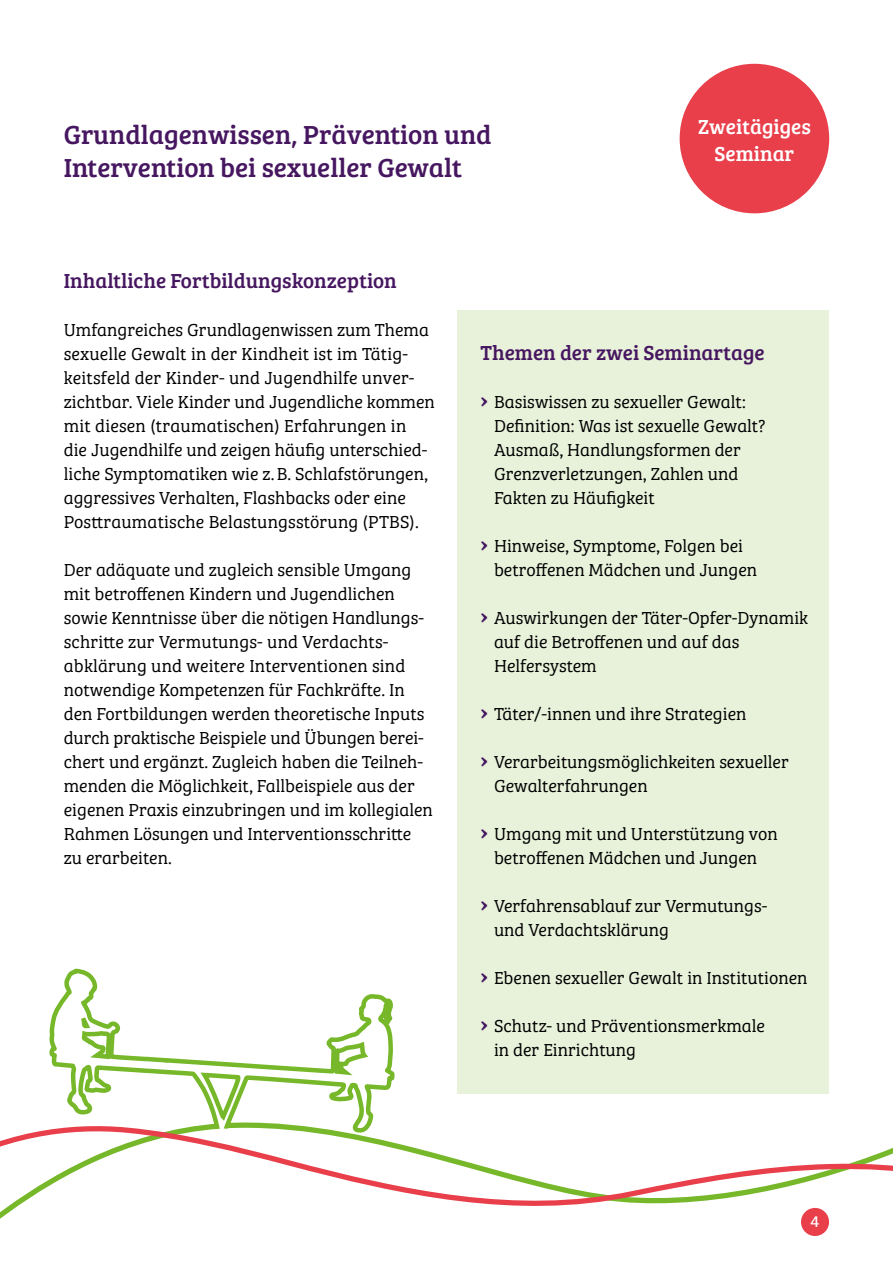
<style>
.page{position:relative;width:893px;height:1263px;background:#fff}
.page>*{position:absolute;margin:0;border:0;box-sizing:border-box;transform-origin:0 0}
.t1{font:27px/33px "Bree Serif";color:#461760}
.t2{font:21px "Bree Serif";color:#461760}
.t3{font:21px/27px "Bree Serif";color:#fff;text-align:center}
.t4{font:18px/24px "Bree Serif Lt";color:#000}
.t5{font:15px "Bitter";color:#fff}
.s1{font-family:"Bree Serif";font-size:24px;color:#461760}
</style>
<div class="page">
<div style="left:457px;top:310px;width:372px;height:784px;background:#e8f1da"></div>
<div style="left:680px;top:64px;width:149px;height:149px;background:#e83f4b;border-radius:50%"></div>
<svg style="left:0;top:1130px;width:893px;height:106px"></svg>
<svg style="left:46px;top:968px;width:353px;height:237px"></svg>
<svg style="left:199px;top:1073px;width:45px;height:57px"></svg>
<h1 class="t1" style="left:64px;top:117px;width:429px">Grundlagenwissen, Prävention und<br>Intervention bei sexueller Gewalt</h1>
<p class="t3" style="left:698px;top:112px;width:114px">Zweitägiges<br>Seminar</p>
<p class="t2" style="left:64px;top:265px;width:335px">Inhaltliche Fortbildungskonzeption</p>
<p class="t4" style="left:64px;top:317px;width:373px">Umfangreiches Grundlagenwissen zum Thema sexuelle Gewalt in der Kindheit ist im Tätig&shy;keitsfeld der Kinder- und Jugendhilfe unver&shy;zichtbar. Viele Kinder und Jugendliche kommen mit diesen (traumatischen) Erfahrungen in<br>die Jugendhilfe und zeigen häufig unterschied&shy;liche Symptomatiken wie z. B. Schlafstörungen, aggressives Verhalten, Flashbacks oder eine Posttraumatische Belastungsstörung (PTBS).</p>
<p class="t4" style="left:64px;top:557px;width:371px">Der adäquate und zugleich sensible Umgang mit betroffenen Kindern und Jugendlichen sowie Kenntnisse über die nötigen Handlungs&shy;schritte zur Vermutungs- und Verdachts&shy;abklärung und weitere Interventionen sind notwendige Kompetenzen für Fachkräfte. In den Fortbildungen werden theoretische Inputs durch praktische Beispiele und Übungen berei&shy;chert und ergänzt. Zugleich haben die Teilneh&shy;menden die Möglichkeit, Fallbeispiele aus der eigenen Praxis einzubringen und im kollegialen Rahmen Lösungen und Interventionsschritte zu erarbeiten.</p>
<p class="t2" style="left:480px;top:337px;width:286px">Themen der zwei Seminartage</p>
<p class="t4" style="left:494px;top:389px;width:273px;text-indent:-13px"><span class="s1">›</span> Basiswissen zu sexueller Gewalt:<br>Definition: Was ist sexuelle Gewalt?<br>Ausmaß, Handlungsformen der<br>Grenzverletzungen, Zahlen und<br>Fakten zu Häufigkeit</p>
<p class="t4" style="left:494px;top:533px;width:265px;text-indent:-13px"><span class="s1">›</span> Hinweise, Symptome, Folgen bei betroffenen Mädchen und Jungen</p>
<p class="t4" style="left:494px;top:605px;width:316px;text-indent:-13px"><span class="s1">›</span> Auswirkungen der Täter-Opfer-Dynamik auf die Betroffenen und auf das<br>Helfersystem</p>
<p class="t4" style="left:480px;top:701px;width:267px"><span class="s1">›</span> Täter/-innen und ihre Strategien</p>
<p class="t4" style="left:494px;top:749px;width:296px;text-indent:-13px"><span class="s1">›</span> Verarbeitungsmöglichkeiten sexueller<br>Gewalterfahrungen</p>
<p class="t4" style="left:480px;top:821px;width:299px;text-align:center"><span class="s1">›</span> Umgang mit und Unterstützung von betroffenen Mädchen und Jungen</p>
<p class="t4" style="left:494px;top:893px;width:275px;text-indent:-13px"><span class="s1">›</span> Verfahrensablauf zur Vermutungs&shy;und Verdachtsklärung</p>
<p class="t4" style="left:480px;top:965px;width:328px"><span class="s1">›</span> Ebenen sexueller Gewalt in Institutionen</p>
<p class="t4" style="left:494px;top:1013px;width:272px;text-indent:-13px"><span class="s1">›</span> Schutz- und Präventionsmerkmale in der Einrichtung</p>
<p class="t5" style="left:810px;top:1213px;width:11px">4</p>
</div>
